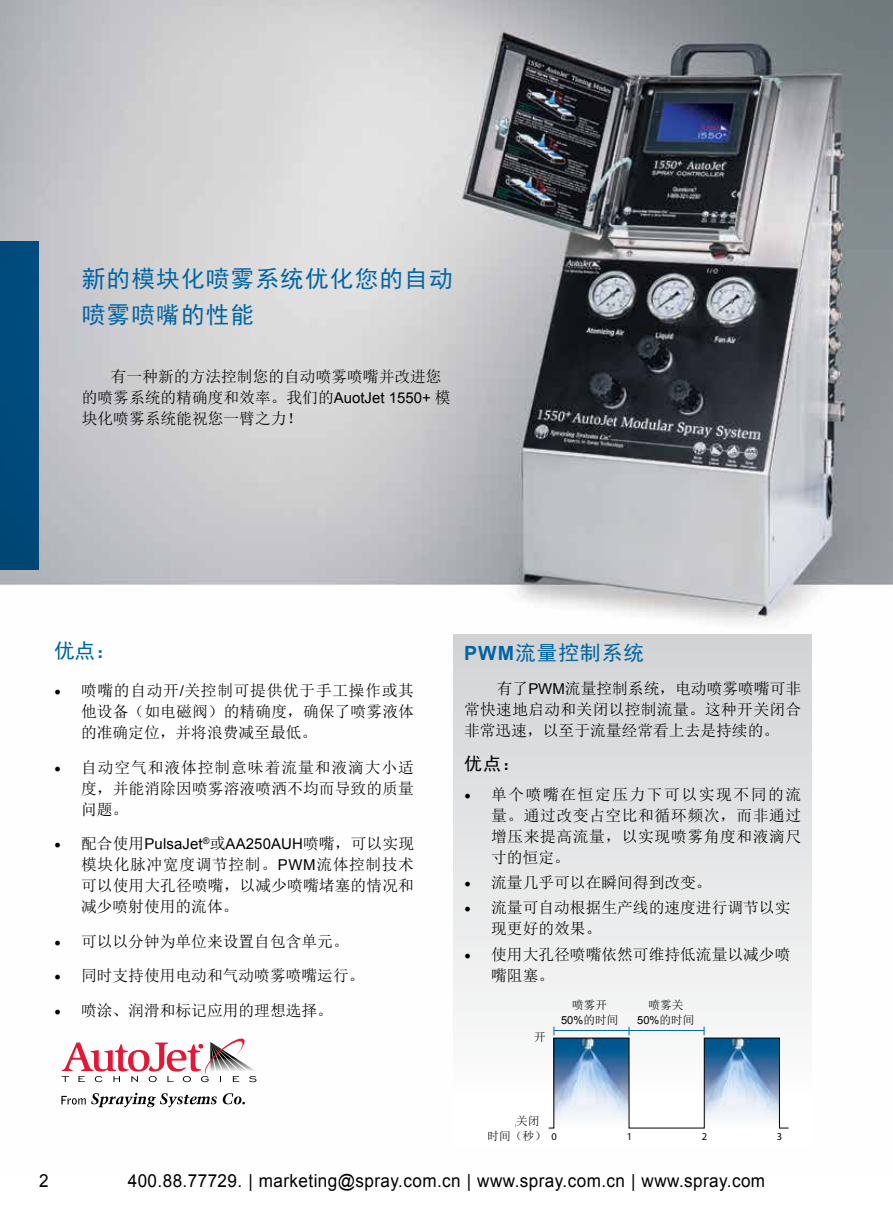
<style>
.page{position:relative;width:893px;height:1212px;background:#fff}
.page>*{position:absolute;margin:0;border:0;box-sizing:border-box;transform-origin:0 0}
.t1{font:23.7px/36px "Sim Hei";letter-spacing:.05em;color:#0065a4}
.t2{font:20.7px "Sim Hei";letter-spacing:.05em;color:#0065a4}
.t3{font:18px "Arial";letter-spacing:.025em;color:#000;scale:.95 1}
.t4{font:18px "Sim Hei";color:#000}
.t5{font:15.75px/21px "Sim Sun";color:#000;text-align:justify}
.t6{font:15px "Arial";letter-spacing:.01em;color:#000}
.t7{font:11.7px/15.3px "Sim Sun";color:#000}
.t8{font:11.1px "Arial";color:#000}
.t9{font:10.5px/10.8px "Myriad Pro";color:#000}
.s1{font-family:"Arial";font-size:15px}
.s2{font-family:"Minion Pro";font-size:18px}
.s3{font-family:"Sim Sun";font-size:15.75px}
.s4{font-family:"Arial";font-weight:700;font-size:19.65px}
.s5{font-family:"Sim Sun";font-size:11.7px}
</style>
<div class="page">
<img style="left:0;top:0;width:893px;height:1108px">
<div style="left:0;top:241px;width:39px;height:329px;background:#004a7c"></div>
<svg style="left:223px;top:1093px;width:22px;height:11px"></svg>
<svg style="left:61px;top:1093px;width:156px;height:14px"></svg>
<svg style="left:62px;top:1037px;width:195px;height:45px"></svg>
<div style="left:453px;top:634px;width:359px;height:512px;background:linear-gradient(to bottom,#d1d2d4,#fff)"></div>
<img style="left:554px;top:1129px;width:75px;height:2px">
<img style="left:704px;top:1129px;width:75px;height:2px">
<svg style="left:548px;top:1027px;width:241px;height:102px"></svg>
<hr style="left:629px;top:1030px;width:75px;height:1px;background:#0067a6">
<div style="left:516px;top:1117px;width:30px;height:13px;background:#fff"></div>
<div style="left:469px;top:1132px;width:77px;height:10px;background:#fff"></div>
<h1 class="t1" style="left:82px;top:261px;width:372px">新的模块化喷雾系统优化您的自动喷雾喷嘴的性能</h1>
<p class="t5" style="left:82px;top:366px;width:370px;text-align:left;text-indent:29px">有一种新的方法控制您的自动喷雾喷嘴并改进您的喷雾系统的精确度和效率。我们的<span class="s1">AuotJet 1550+</span> 模块化喷雾系统能祝您一臂之力！</p>
<h2 class="t2" style="left:54px;top:640px;width:63px">优点：</h2>
<p class="t5" style="left:81px;top:680px;width:335px;text-indent:-27px"><span class="s2">•</span> 喷嘴的自动开<span class="s1">/</span>关控制可提供优于手工操作或其他设备（如电磁阀）的精确度，确保了喷雾液体的准确定位，并将浪费减至最低。</p>
<p class="t5" style="left:81px;top:757px;width:334px;text-indent:-27px"><span class="s2">•</span> 自动空气和液体控制意味着流量和液滴大小适度，并能消除因喷雾溶液喷洒不均而导致的质量问题。</p>
<p class="t6" style="left:54px;top:834px;width:362px"><span class="s2">•</span> <span class="s3">配合使用</span>PulsaJet<sup>®</sup><span class="s3">或</span>AA250AUH<span class="s3">喷嘴，可以实现</span></p>
<p class="t5" style="left:81px;top:854px;width:335px">模块化脉冲宽度调节控制。<span class="s1">PWM</span>流体控制技术可以使用大孔径喷嘴，以减少喷嘴堵塞的情况和减少喷射使用的流体。</p>
<p class="t5" style="left:54px;top:931px;width:296px"><span class="s2">•</span> 可以以分钟为单位来设置自包含单元。</p>
<p class="t5" style="left:54px;top:965px;width:312px"><span class="s2">•</span> 同时支持使用电动和气动喷雾喷嘴运行。</p>
<p class="t5" style="left:54px;top:1000px;width:280px"><span class="s2">•</span> 喷涂、润滑和标记应用的理想选择。</p>
<h2 class="t2" style="left:464px;top:642px;width:181px"><span class="s4">PWM</span>流量控制系统</h2>
<p class="t5" style="left:464px;top:678px;width:339px;text-indent:33px">有了<span class="s1">PWM</span>流量控制系统，电动喷雾喷嘴可非常快速地启动和关闭以控制流量。这种开关闭合非常迅速，以至于流量经常看上去是持续的。</p>
<p class="t4" style="left:464px;top:755px;width:57px">优点：</p>
<p class="t5" style="left:491px;top:784px;width:312px;text-indent:-27px"><span class="s2">•</span> 单个喷嘴在恒定压力下可以实现不同的流量。通过改变占空比和循环频次，而非通过增压来提高流量，以实现喷雾角度和液滴尺寸的恒定。</p>
<p class="t5" style="left:464px;top:872px;width:249px"><span class="s2">•</span> 流量几乎可以在瞬间得到改变。</p>
<p class="t5" style="left:491px;top:897px;width:301px;text-indent:-27px"><span class="s2">•</span> 流量可自动根据生产线的速度进行调节以实现更好的效果。</p>
<p class="t5" style="left:491px;top:943px;width:301px;text-indent:-27px"><span class="s2">•</span> 使用大孔径喷嘴依然可维持低流量以减少喷嘴阻塞。</p>
<p class="t7" style="left:572px;top:997px;width:37px">喷雾开</p>
<p class="t8" style="left:561px;top:1013px;width:59px">50%<span class="s5">的时间</span></p>
<p class="t7" style="left:648px;top:997px;width:37px">喷雾关</p>
<p class="t8" style="left:637px;top:1013px;width:59px">50%<span class="s5">的时间</span></p>
<p class="t7" style="left:534px;top:1029px;width:13px">开</p>
<p class="t7" style="left:488px;top:1113px;width:60px;text-indent:29px">关闭时间（秒）</p>
<p class="t9" style="left:480px;top:1120px;width:78px;text-indent:36px">Closed<br>Time (Seconds) 0</p>
<p class="t9" style="left:627px;top:1131px;width:7px">1</p>
<p class="t9" style="left:702px;top:1131px;width:7px">2</p>
<p class="t9" style="left:777px;top:1131px;width:7px">3</p>
<p class="t3" style="left:39px;top:1169px;width:12px">2</p>
<p class="t3" style="left:128px;top:1168px;width:672px">400.88.77729. | marketing@spray.com.cn | www.spray.com.cn | www.spray.com</p>
</div>
